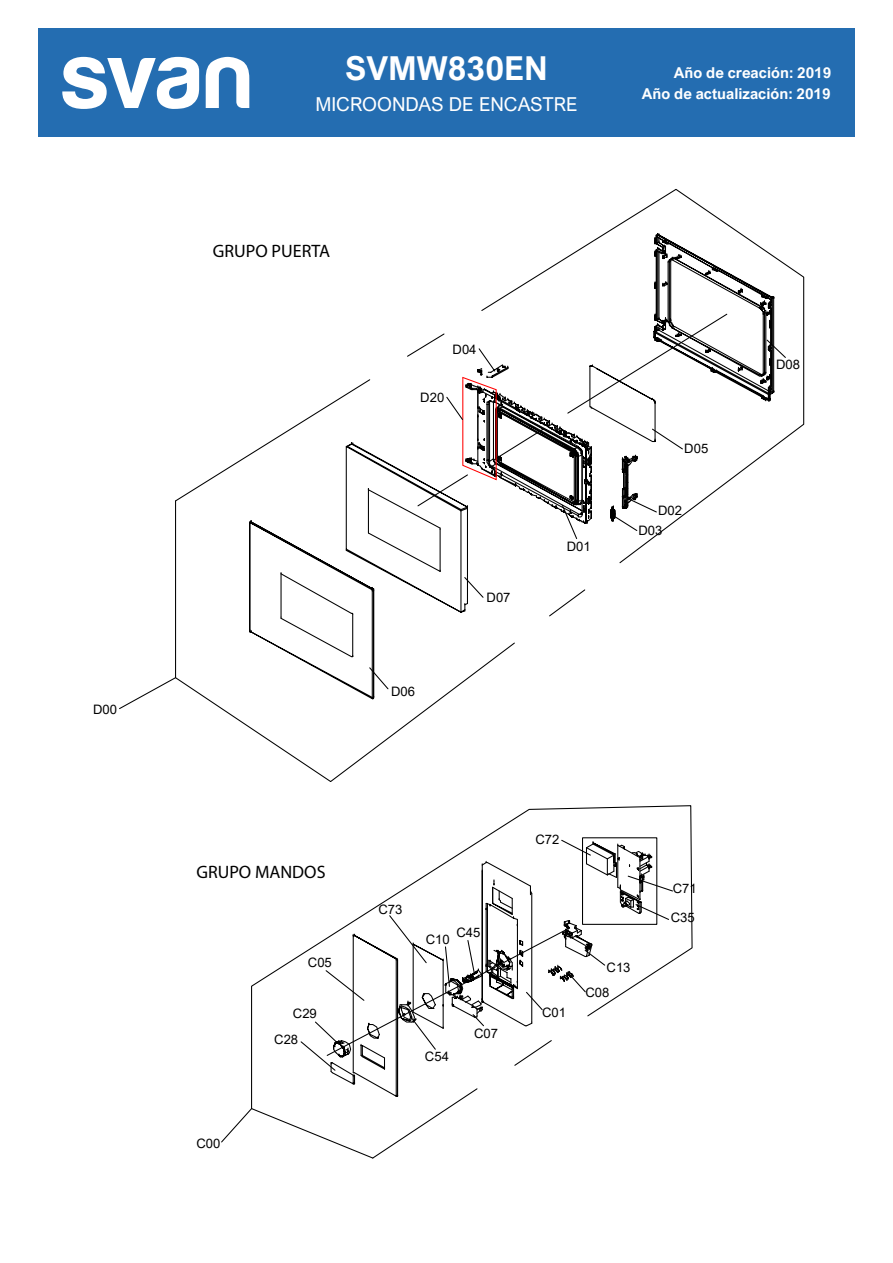
<style>
.page{position:relative;width:893px;height:1263px;background:#fff}
.page>*{position:absolute;margin:0;border:0;box-sizing:border-box;transform-origin:0 0}
.t1{font:700 96.3px "Harabara";color:#fff}
.t2{font:700 33px "Arial Nova";color:#fff}
.t3{font:19.2px "Arial Nova";color:#fff}
.t4{font:18px "Myriad Pro";color:#000}
.t5{font:700 15px "Arial Nova";color:#fff}
.t6{font:13.05px "Arial";color:#000}
</style>
<div class="page">
<div style="left:38px;top:29px;width:816px;height:108px;background:#246db1"></div>
<svg style="left:251px;top:805px;width:442px;height:324px"></svg>
<svg style="left:221px;top:1107px;width:32px;height:36px"></svg>
<svg style="left:300px;top:839px;width:374px;height:320px"></svg>
<svg style="left:605px;top:189px;width:200px;height:258px"></svg>
<svg style="left:175px;top:500px;width:265px;height:282px"></svg>
<svg style="left:119px;top:676px;width:58px;height:34px"></svg>
<svg style="left:248px;top:233px;width:527px;height:467px"></svg>
<h1 class="t1" style="left:63px;top:26px;width:189px">svan</h1>
<h2 class="t2" style="left:345px;top:49px;width:204px">SVMW830EN</h2>
<h3 class="t3" style="left:315px;top:94px;width:264px">MICROONDAS DE ENCASTRE</h3>
<p class="t5" style="left:674px;top:64px;width:159px">Año de creación: 2019</p>
<p class="t5" style="left:642px;top:85px;width:190px">Año de actualización: 2019</p>
<p class="t6" style="left:93px;top:700px;width:25px">D00</p>
<h3 class="t4" style="left:213px;top:240px;width:119px">GRUPO PUERTA</h3>
<p class="t6" style="left:453px;top:340px;width:25px">D04</p>
<p class="t6" style="left:420px;top:388px;width:25px">D20</p>
<p class="t6" style="left:391px;top:682px;width:25px">D06</p>
<p class="t6" style="left:487px;top:588px;width:25px">D07</p>
<p class="t6" style="left:567px;top:537px;width:25px">D01</p>
<p class="t6" style="left:684px;top:439px;width:25px">D05</p>
<p class="t6" style="left:658px;top:502px;width:25px">D02</p>
<p class="t6" style="left:638px;top:521px;width:25px">D03</p>
<h3 class="t4" style="left:196px;top:861px;width:131px">GRUPO MANDOS</h3>
<p class="t6" style="left:308px;top:954px;width:25px">C05</p>
<p class="t6" style="left:293px;top:1005px;width:25px">C29</p>
<p class="t6" style="left:196px;top:1134px;width:25px">C00</p>
<p class="t6" style="left:274px;top:1030px;width:25px">C28</p>
<p class="t6" style="left:378px;top:900px;width:25px">C73</p>
<p class="t6" style="left:456px;top:923px;width:25px">C45</p>
<p class="t6" style="left:426px;top:930px;width:25px">C10</p>
<p class="t6" style="left:425px;top:1047px;width:25px">C54</p>
<p class="t6" style="left:474px;top:1024px;width:25px">C07</p>
<p class="t6" style="left:535px;top:830px;width:25px">C72</p>
<p class="t6" style="left:542px;top:1003px;width:25px">C01</p>
<p class="t6" style="left:607px;top:958px;width:25px">C13</p>
<p class="t6" style="left:585px;top:983px;width:25px">C08</p>
<p class="t6" style="left:673px;top:879px;width:25px">C71</p>
<p class="t6" style="left:671px;top:908px;width:25px">C35</p>
<p class="t6" style="left:776px;top:355px;width:25px">D08</p>
</div>
